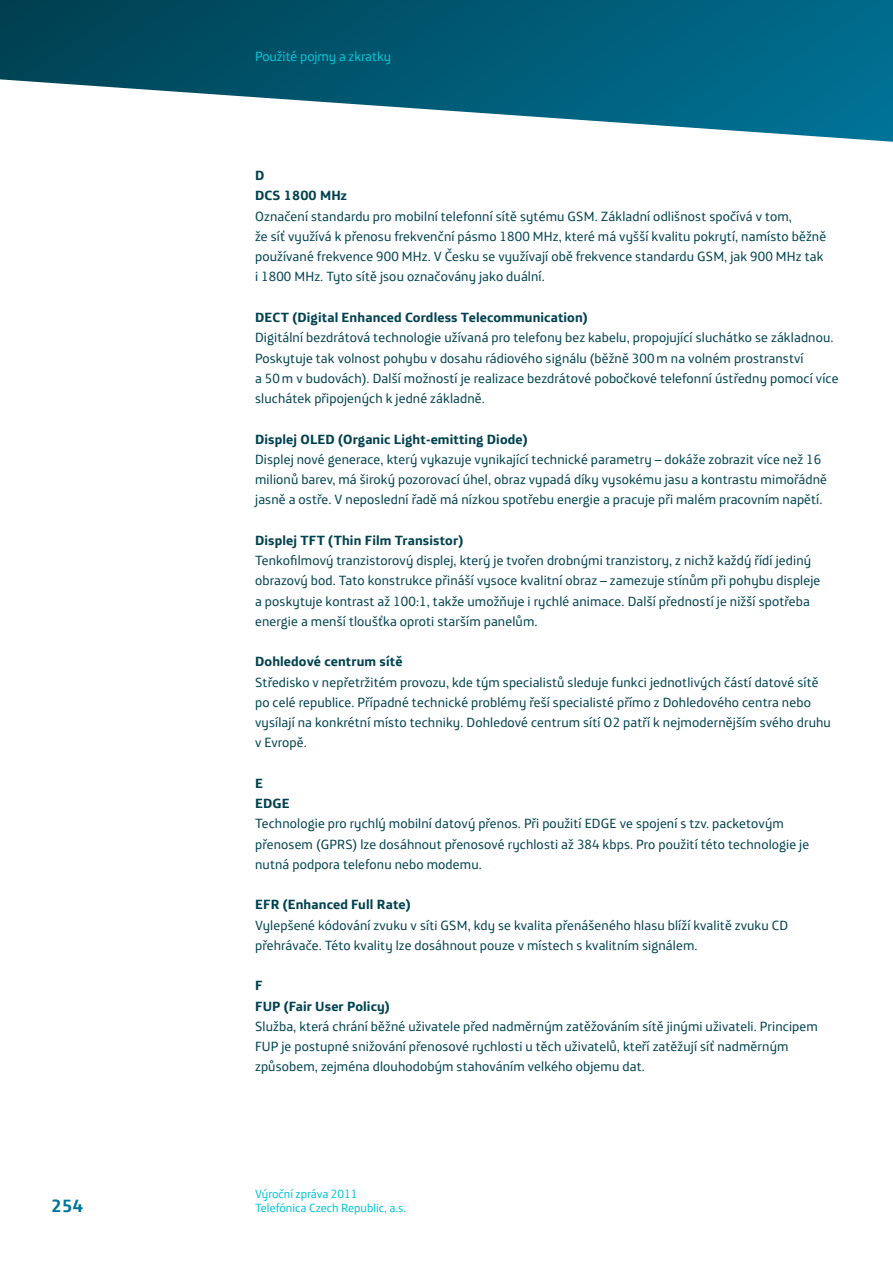
<style>
.page{position:relative;width:893px;height:1263px;background:#fff}
.page>*{position:absolute;margin:0;border:0;box-sizing:border-box;transform-origin:0 0}
.t1{font:700 18px "Telefonica Text";color:#00759a}
.t2{font:13.5px/20.2px "Telefonica Text";letter-spacing:.01em;color:#004250}
.t3{font:700 13.5px/20.2px "Telefonica Text";letter-spacing:.01em;color:#004250}
.t4{font:13.5px "Telefonica Text";color:#00c6d7}
.t5{font:12px "Telefonica Text";color:#00c6d7}
</style>
<div class="page">
<svg style="left:0;top:0;width:893px;height:142px"></svg>
<p class="t4" style="left:255px;top:45px;width:137px">Použité pojmy a zkratky</p>
<p class="t3" style="left:255px;top:164px;width:93px">D<br>DCS 1800 MHz</p>
<p class="t2" style="left:255px;top:205px;width:573px">Označení standardu pro mobilní telefonní sítě sytému GSM. Základní odlišnost spočívá v tom,<br>že síť využívá k přenosu frekvenční pásmo 1800 MHz, které má vyšší kvalitu pokrytí, namísto běžně používané frekvence 900 MHz. V Česku se využívají obě frekvence standardu GSM, jak 900 MHz tak i 1800 MHz. Tyto sítě jsou označovány jako duální.</p>
<p class="t3" style="left:255px;top:306px;width:334px">DECT (Digital Enhanced Cordless Telecommunication)</p>
<p class="t2" style="left:255px;top:326px;width:585px">Digitální bezdrátová technologie užívaná pro telefony bez kabelu, propojující sluchátko se základnou.<br>Poskytuje tak volnost pohybu v dosahu rádiového signálu (běžně 300 m na volném prostranství<br>a 50 m v budovách). Další možností je realizace bezdrátové pobočkové telefonní ústředny pomocí více sluchátek připojených k jedné základně.</p>
<p class="t3" style="left:255px;top:427px;width:274px">Displej OLED (Organic Light-emitting Diode)</p>
<p class="t2" style="left:255px;top:448px;width:573px">Displej nové generace, který vykazuje vynikající technické parametry – dokáže zobrazit více než 16 milionů barev, má široký pozorovací úhel, obraz vypadá díky vysokému jasu a kontrastu mimořádně jasně a ostře. V neposlední řadě má nízkou spotřebu energie a pracuje při malém pracovním napětí.</p>
<p class="t3" style="left:255px;top:529px;width:210px">Displej TFT (Thin Film Transistor)</p>
<p class="t2" style="left:255px;top:549px;width:567px">Tenkofilmový tranzistorový displej, který je tvořen drobnými tranzistory, z nichž každý řídí jediný obrazový bod. Tato konstrukce přináší vysoce kvalitní obraz – zamezuje stínům při pohybu displeje a poskytuje kontrast až 100:1, takže umožňuje i rychlé animace. Další předností je nižší spotřeba energie a menší tloušťka oproti starším panelům.</p>
<p class="t3" style="left:255px;top:650px;width:149px">Dohledové centrum sítě</p>
<p class="t2" style="left:255px;top:670px;width:577px">Středisko v nepřetržitém provozu, kde tým specialistů sleduje funkci jednotlivých částí datové sítě po celé republice. Případné technické problémy řeší specialisté přímo z Dohledového centra nebo vysílají na konkrétní místo techniky. Dohledové centrum sítí O2 patří k nejmodernějším svého druhu v Evropě.</p>
<p class="t3" style="left:255px;top:772px;width:36px">E<br>EDGE</p>
<p class="t2" style="left:255px;top:812px;width:556px">Technologie pro rychlý mobilní datový přenos. Při použití EDGE ve spojení s tzv. packetovým přenosem (GPRS) lze dosáhnout přenosové rychlosti až 384 kbps. Pro použití této technologie je nutná podpora telefonu nebo modemu.</p>
<p class="t3" style="left:255px;top:893px;width:157px">EFR (Enhanced Full Rate)</p>
<p class="t2" style="left:255px;top:913px;width:535px">Vylepšené kódování zvuku v síti GSM, kdy se kvalita přenášeného hlasu blíží kvalitě zvuku CD přehrávače. Této kvality lze dosáhnout pouze v místech s kvalitním signálem.</p>
<p class="t3" style="left:255px;top:974px;width:136px">F<br>FUP (Fair User Policy)</p>
<p class="t2" style="left:255px;top:1015px;width:564px">Služba, která chrání běžné uživatele před nadměrným zatěžováním sítě jinými uživateli. Principem<br>FUP je postupné snižování přenosové rychlosti u těch uživatelů, kteří zatěžují síť nadměrným způsobem, zejména dlouhodobým stahováním velkého objemu dat.</p>
<p class="t5" style="left:255px;top:1183px;width:104px">Výroční zpráva 2011</p>
<h1 class="t1" style="left:51px;top:1189px;width:34px">254</h1>
<p class="t5" style="left:255px;top:1198px;width:153px">Telefónica Czech Republic, a.s.</p>
</div>
